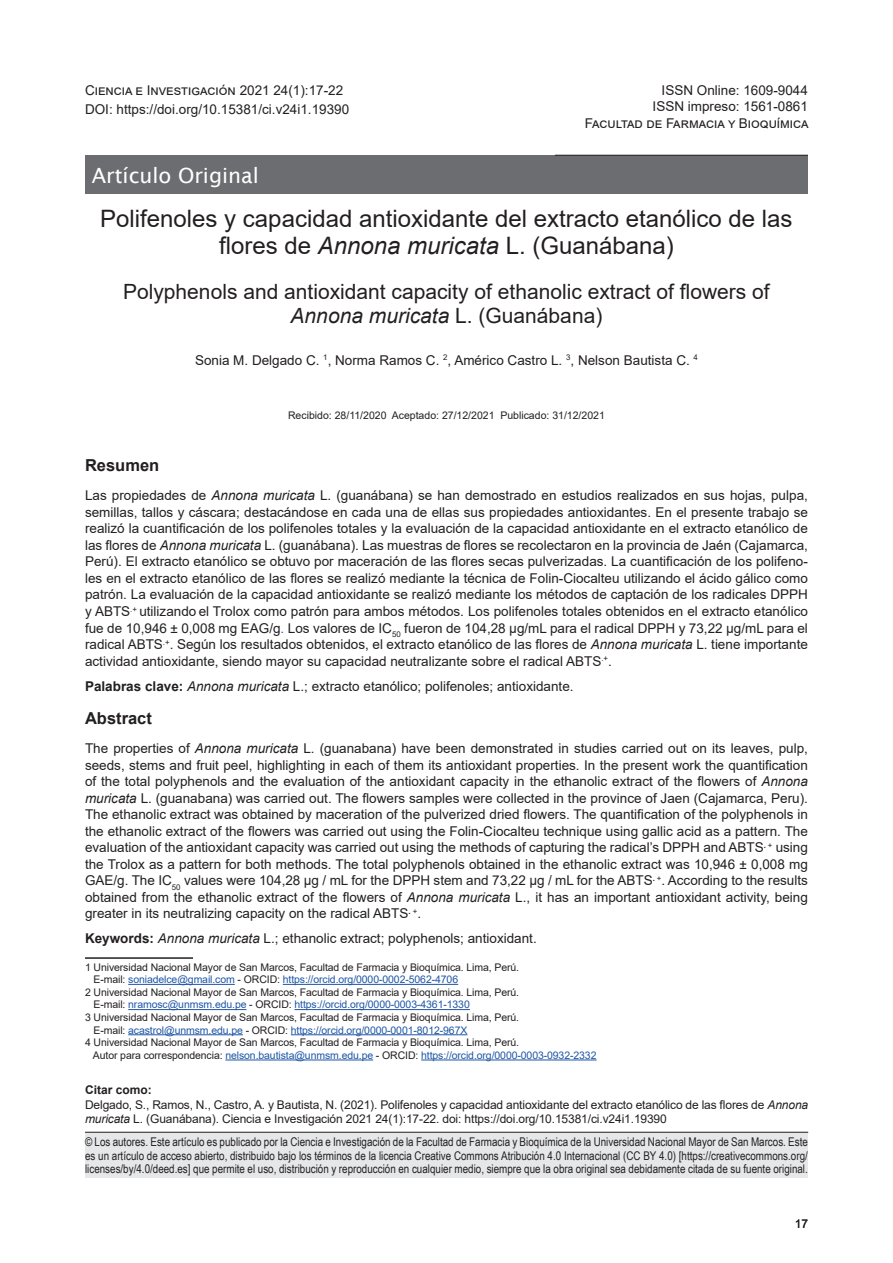
<style>
.page{position:relative;width:893px;height:1263px;background:#fff}
.page>*{position:absolute;margin:0;border:0;box-sizing:border-box;transform-origin:0 0}
.t1{font:24px/27px "Arial";color:#231f20;text-align:center}
.t2{font:21px/24px "Arial";color:#231f20;text-align:center}
.t3{font:21px "Lucida Sans";color:#fff}
.t4{font:700 16.5px "Arial";color:#231f20}
.t5{font:13.5px/16.5px "Arial";color:#231f20;text-align:justify}
.t6{font:12px/13.5px "Arial Narrow";color:#231f20;text-align:justify}
.t7{font:12px/14.4px "Arial";letter-spacing:-.01em;color:#231f20}
.t8{font:10.5px "Arial";letter-spacing:-.01em;color:#231f20}
.t9{font:10.5px "Arial";letter-spacing:-.01em;color:#1e56a6}
.s1{font-style:italic}
.s2{color:#0873bb}
.s3{font-weight:700}
.s4{color:#231f20}
</style>
<div class="page">
<div style="left:85px;top:155px;width:723px;height:39px;background:#6c6d70"></div>
<div style="left:85px;top:1132px;width:723px;height:46px;background:#e6e7e9"></div>
<hr style="left:85px;top:1132px;width:723px;height:1px;background:#231f20">
<hr style="left:555px;top:155px;width:253px;height:1px;background:#231f20">
<hr style="left:85px;top:957px;width:108px;height:2px;background:#231f20">
<hr style="left:128px;top:984px;width:107px;height:1px;background:#1e56a6">
<hr style="left:283px;top:984px;width:175px;height:1px;background:#1e56a6">
<hr style="left:128px;top:1009px;width:118px;height:1px;background:#1e56a6">
<hr style="left:294px;top:1009px;width:176px;height:1px;background:#1e56a6">
<hr style="left:128px;top:1034px;width:115px;height:1px;background:#1e56a6">
<hr style="left:291px;top:1034px;width:176px;height:1px;background:#1e56a6">
<hr style="left:225px;top:1059px;width:148px;height:1px;background:#1e56a6">
<hr style="left:421px;top:1059px;width:176px;height:1px;background:#1e56a6">
<p class="t5" style="left:85px;top:82px;width:260px">Ciencia e Investigación 2021 24(1):17-22</p>
<p class="t5" style="left:85px;top:101px;width:266px">DOI: https://doi.org/10.15381/ci.v24i1.19390</p>
<h2 class="t3" style="left:92px;top:163px;width:169px">Artículo Original</h2>
<p class="t5" style="left:585px;top:82px;width:225px;text-align:right">ISSN Online: 1609-9044<br>ISSN impreso: 1561-0861<br>Facultad de Farmacia y Bioquímica</p>
<h1 class="t1" style="left:100px;top:205px;width:694px">Polifenoles y capacidad antioxidante del extracto etanólico de las flores de <span class="s1">Annona muricata</span> L. (Guanábana)</h1>
<h2 class="t2" style="left:123px;top:280px;width:648px">Polyphenols and antioxidant capacity of ethanolic extract of flowers of<br><span class="s1">Annona muricata</span> L. (Guanábana)</h2>
<p class="t5" style="left:195px;top:352px;width:504px">Sonia M. Delgado C. <sup>1</sup>, Norma Ramos C. <sup>2</sup>, Américo Castro L. <sup>3</sup>, Nelson Bautista C. <sup>4</sup></p>
<p class="t8" style="left:288px;top:408px;width:318px">Recibido: 28/11/2020 Aceptado: 27/12/2021 Publicado: 31/12/2021</p>
<p class="t4" style="left:85px;top:454px;width:76px">Resumen</p>
<p class="t5" style="left:85px;top:487px;width:724px">Las propiedades de <span class="s1">Annona muricata</span> L. (guanábana) se han demostrado en estudios realizados en sus hojas, pulpa, semillas, tallos y cáscara; destacándose en cada una de ellas sus propiedades antioxidantes. En el presente trabajo se realizó la cuantificación de los polifenoles totales y la evaluación de la capacidad antioxidante en el extracto etanólico de las flores de <span class="s1">Annona muricata</span> L. (guanábana). Las muestras de flores se recolectaron en la provincia de Jaén (Cajamarca, Perú). El extracto etanólico se obtuvo por maceración de las flores secas pulverizadas. La cuantificación de los polifeno&shy;les en el extracto etanólico de las flores se realizó mediante la técnica de Folin-Ciocalteu utilizando el ácido gálico como patrón. La evaluación de la capacidad antioxidante se realizó mediante los métodos de captación de los radicales DPPH y ABTS<sup>.+</sup> utilizando el Trolox como patrón para ambos métodos. Los polifenoles totales obtenidos en el extracto etanólico fue de 10,946 ± 0,008 mg EAG/g<span class="s2">.</span> Los valores de IC<sub>50</sub> fueron de 104,28 µg/mL para el radical DPPH y 73,22 µg/mL para el radical ABTS<sup>.+</sup>. Según los resultados obtenidos, el extracto etanólico de las flores de <span class="s1">Annona muricata</span> L. tiene importante actividad antioxidante, siendo mayor su capacidad neutralizante sobre el radical ABTS<sup>.+</sup>.</p>
<p class="t5" style="left:85px;top:677px;width:490px"><span class="s3">Palabras clave:</span> <span class="s1">Annona muricata</span> L.; extracto etanólico; polifenoles; antioxidante.</p>
<p class="t4" style="left:85px;top:707px;width:68px">Abstract</p>
<p class="t5" style="left:85px;top:740px;width:724px">The properties of <span class="s1">Annona muricata</span> L. (guanabana) have been demonstrated in studies carried out on its leaves, pulp, seeds, stems and fruit peel, highlighting in each of them its antioxidant properties. In the present work the quantification of the total polyphenols and the evaluation of the antioxidant capacity in the ethanolic extract of the flowers of <span class="s1">Annona muricata</span> L. (guanabana) was carried out. The flowers samples were collected in the province of Jaen (Cajamarca, Peru).<br>The ethanolic extract was obtained by maceration of the pulverized dried flowers. The quantification of the polyphenols in the ethanolic extract of the flowers was carried out using the Folin-Ciocalteu technique using gallic acid as a pattern. The evaluation of the antioxidant capacity was carried out using the methods of capturing the radical’s DPPH and ABTS<sup>.</sup> <sup>+</sup> using the Trolox as a pattern for both methods. The total polyphenols obtained in the ethanolic extract was 10,946 ± 0,008 mg GAE/g. The IC<sub>50</sub> values were 104,28 µg / mL for the DPPH stem and 73,22 µg / mL for the ABTS<sup>.</sup> <sup>+</sup>. According to the results obtained from the ethanolic extract of the flowers of <span class="s1">Annona muricata</span> L., it has an important antioxidant activity, being greater in its neutralizing capacity on the radical ABTS<sup>.</sup> <sup>+</sup>.</p>
<p class="t5" style="left:85px;top:930px;width:453px"><span class="s3">Keywords:</span> <span class="s1">Annona muricata</span> L.; ethanolic extract; polyphenols; antioxidant.</p>
<p class="t8" style="left:85px;top:960px;width:436px">1 Universidad Nacional Mayor de San Marcos, Facultad de Farmacia y Bioquímica. Lima, Perú.</p>
<p class="t9" style="left:93px;top:972px;width:366px"><span class="s4">E-mail:</span> soniadelce@gmail.com <span class="s4">- ORCID:</span> https://orcid.org/0000-0002-5062-4706</p>
<p class="t8" style="left:85px;top:985px;width:436px">2 Universidad Nacional Mayor de San Marcos, Facultad de Farmacia y Bioquímica. Lima, Perú.</p>
<p class="t9" style="left:93px;top:997px;width:378px"><span class="s4">E-mail:</span> nramosc@unmsm.edu.pe <span class="s4">- ORCID:</span> https://orcid.org/0000-0003-4361-1330</p>
<p class="t8" style="left:85px;top:1010px;width:436px">3 Universidad Nacional Mayor de San Marcos, Facultad de Farmacia y Bioquímica. Lima, Perú.</p>
<p class="t9" style="left:93px;top:1023px;width:375px"><span class="s4">E-mail:</span> acastrol@unmsm.edu.pe <span class="s4">- ORCID:</span> https://orcid.org/0000-0001-8012-967X</p>
<p class="t8" style="left:85px;top:1035px;width:436px">4 Universidad Nacional Mayor de San Marcos, Facultad de Farmacia y Bioquímica. Lima, Perú.</p>
<p class="t9" style="left:93px;top:1048px;width:505px"><span class="s4">Autor para correspondencia:</span> nelson.bautista@unmsm.edu.pe <span class="s4">- ORCID:</span> https://orcid.org/0000-0003-0932-2332</p>
<p class="t7" style="left:85px;top:1083px;width:725px"><span class="s3">Citar como:<br></span>Delgado, S., Ramos, N., Castro, A. y Bautista, N. (2021). Polifenoles y capacidad antioxidante del extracto etanólico de las flores de <span class="s1">Annona muricata</span> L. (Guanábana). Ciencia e Investigación 2021 24(1):17-22. doi: https://doi.org/10.15381/ci.v24i1.19390</p>
<p class="t6" style="left:85px;top:1134px;width:724px">© Los autores. Este artículo es publicado por la Ciencia e Investigación de la Facultad de Farmacia y Bioquímica de la Universidad Nacional Mayor de San Marcos. Este es un artículo de acceso abierto, distribuido bajo los términos de la licencia Creative Commons Atribución 4.0 Internacional (CC BY 4.0) [https://creativecommons.org/ licenses/by/4.0/deed.es] que permite el uso, distribución y reproducción en cualquier medio, siempre que la obra original sea debidamente citada de su fuente original.</p>
<p class="t7" style="left:795px;top:1216px;width:15px">17</p>
</div>
